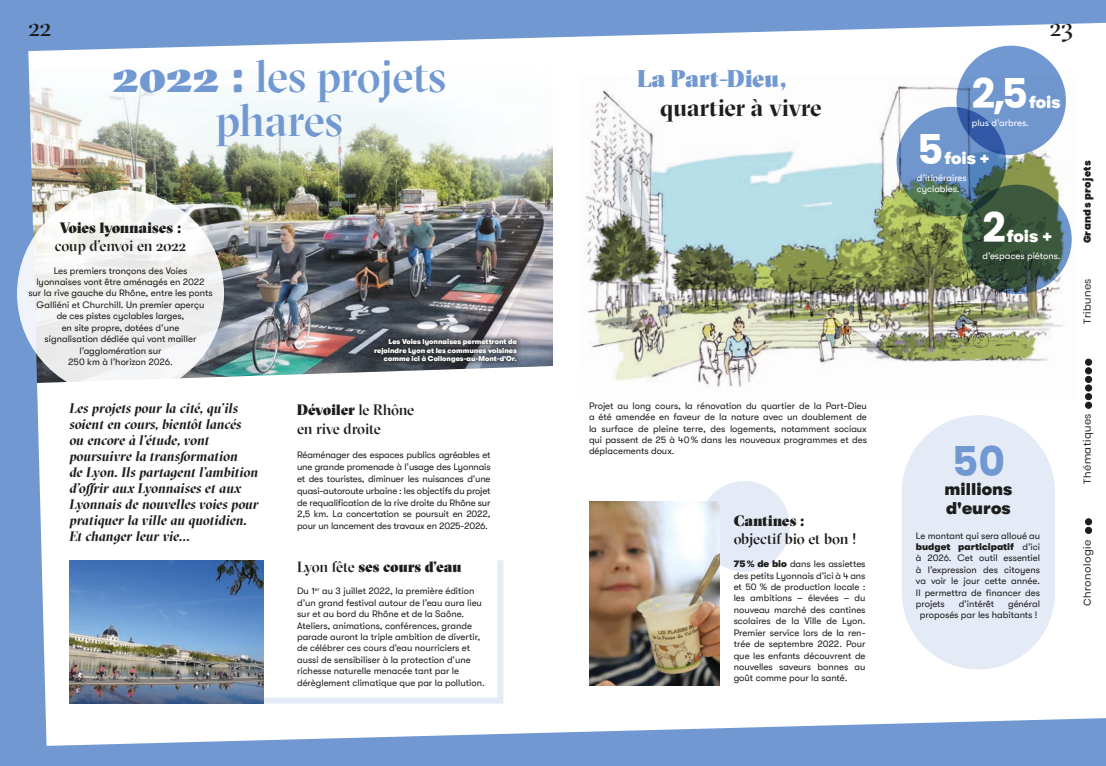
<style>
.page{position:relative;width:1106px;height:766px;background:#fff}
.page>*{position:absolute;margin:0;border:0;box-sizing:border-box;transform-origin:0 0}
.t1{font:500 45px/44px "GT Sectra Display";letter-spacing:-.01em;color:#7198d0;text-align:center}
.t2{font:700 41px "Poppins";color:#fff}
.t3{font:700 41px "Poppins";color:#7198d0}
.t4{font:25px "GT Sectra Display";color:#1d1d1b}
.t5{font:700 24px "GT Sectra Display";color:#1d1d1b}
.t6{font:24px "GT Sectra Display Super";color:#7198d0}
.t7{font:17px/19px "GT Walsheim Bl";color:#1d1d1b}
.t8{font:17px "GT Walsheim Bl";color:#fff}
.t9{font:15px "GT Sectra Display Super";letter-spacing:-.005em;color:#1d1d1b}
.t10{font:500 15px "GT Sectra Display";letter-spacing:-.015em;color:#1d1d1b}
.t11{font:italic 700 14px/16px "GT Sectra Display";letter-spacing:-.005em;color:#1d1d1b}
.t12{font:10px "Poppins";letter-spacing:.045em;color:#1d1d1b}
.t13{font:900 10px "Poppins";letter-spacing:.045em;color:#1d1d1b}
.t14{font:9.5px/11.4px "GT Walsheim";color:#1d1d1b;text-align:justify}
.t15{font:9.5px/11.4px "GT Walsheim";color:#fff}
.t16{font:9.5px "GT Walsheim Bl";color:#1d1d1b}
.t17{font:7px/8.4px "GT Walsheim Bl";color:#fff;text-align:right}
.s1{font-family:"GT Sectra Display Super";font-weight:400}
.s2{font-family:"GT Sectra Display";font-weight:500}
.s3{font-family:"GT Walsheim Bl"}
.s4{font-family:"GT Walsheim"}
</style>
<div class="page">
<img style="left:0;top:0;width:1106px;height:765px">
<img style="left:69px;top:560px;width:194px;height:143px">
<div style="left:1085px;top:527px;width:7px;height:6px;border:1px solid #1d1d1b;border-radius:50%"></div>
<svg style="left:1085px;top:518px;width:6px;height:15px"></svg>
<div style="left:1085px;top:518px;width:7px;height:7px;border:1px solid #1d1d1b;border-radius:50%"></div>
<div style="left:1085px;top:402px;width:7px;height:6px;border:1px solid #1d1d1b;border-radius:50%"></div>
<div style="left:1085px;top:393px;width:7px;height:7px;border:1px solid #1d1d1b;border-radius:50%"></div>
<div style="left:1085px;top:384px;width:7px;height:7px;border:1px solid #1d1d1b;border-radius:50%"></div>
<svg style="left:1085px;top:376px;width:6px;height:32px"></svg>
<div style="left:1085px;top:376px;width:7px;height:7px;border:1px solid #1d1d1b;border-radius:50%"></div>
<div style="left:1085px;top:367px;width:6px;height:7px;background:#1d1d1b;border-radius:50%"></div>
<div style="left:1085px;top:367px;width:7px;height:7px;border:1px solid #1d1d1b;border-radius:50%"></div>
<svg style="left:1085px;top:359px;width:6px;height:6px"></svg>
<div style="left:1085px;top:358px;width:7px;height:7px;border:1px solid #1d1d1b;border-radius:50%"></div>
<img style="left:589px;top:501px;width:130px;height:184px">
<div style="left:901px;top:415px;width:153px;height:254px;background:#e5eaf7;border-radius:77px"></div>
<div style="left:17px;top:190px;width:207px;height:207px;background:linear-gradient(to right,#f1f3f3,#f2f1f1);border-radius:50%"></div>
<div style="left:956px;top:46px;width:109px;height:109px;background:#7198d0;border-radius:50%"></div>
<svg style="left:896px;top:107px;width:110px;height:109px;background:#5b80a5"></svg>
<svg style="left:962px;top:185px;width:109px;height:109px;background:#3a5544"></svg>
<svg style="left:369px;top:334px;width:153px;height:33px;background:#454950"></svg>
<h3 class="t4" style="left:28px;top:11px;width:25px">22</h3>
<h1 class="t1" style="left:112px;top:53px;width:335px"><span class="s1">2022 :</span> les projets phares</h1>
<h3 class="t9" style="left:60px;top:217px;width:123px">Voies lyonnaises :</h3>
<h3 class="t10" style="left:55px;top:236px;width:133px">coup d’envoi en 2022</h3>
<p class="t14" style="left:28px;top:265px;width:186px;text-align:center">Les premiers tronçons des Voies<br>lyonnaises vont être aménagés en 2022<br>sur la rive gauche du Rhône, entre les ponts Galliéni et Churchill. Un premier aperçu<br>de ces pistes cyclables larges,<br>en site propre, dotées d’une<br>signalisation dédiée qui vont mailler l’agglomération sur<br>250 km à l’horizon 2026.</p>
<p class="t11" style="left:69px;top:400px;width:191px">Les projets pour la cité, qu'ils soient en cours, bientôt lancés ou encore à l’étude, vont poursuivre la transformation<br>de Lyon. Ils partagent l’ambition d’offrir aux Lyonnaises et aux<br>Lyonnais de nouvelles voies pour pratiquer la ville au quotidien.<br>Et changer leur vie…</p>
<p class="t17" style="left:374px;top:338px;width:144px">Les Voies lyonnaises permettront de rejoindre Lyon et les communes voisines comme ici à Collonges-au-Mont-d'Or.</p>
<h3 class="t9" style="left:297px;top:400px;width:119px">Dévoiler <span class="s2">le Rhône</span></h3>
<h3 class="t10" style="left:297px;top:419px;width:85px">en rive droite</h3>
<p class="t14" style="left:297px;top:448px;width:195px;line-height:11.9px">Réaménager des espaces publics agréables et une grande promenade à l’usage des Lyonnais et des touristes, diminuer les nuisances d’une quasi-autoroute urbaine : les objectifs du projet de requalification de la rive droite du Rhône sur 2,5 km. La concertation se poursuit en 2022, pour un lancement des travaux en 2025-2026.</p>
<h3 class="t9" style="left:297px;top:556px;width:166px"><span class="s2">Lyon fête</span> ses cours d’eau</h3>
<p class="t14" style="left:297px;top:585px;width:189px;text-align:left">Du 1<sup>er</sup> au 3 juillet 2022, la première édition d’un grand festival autour de l’eau aura lieu sur et au bord du Rhône et de la Saône.<br>Ateliers, animations, conférences, grande parade auront la triple ambition de divertir, de célébrer ces cours d’eau nourriciers et aussi de sensibiliser à la protection d’une richesse naturelle menacée tant par le dérèglement climatique que par la pollution.</p>
<h3 class="t6" style="left:637px;top:63px;width:150px">La Part-Dieu,</h3>
<h3 class="t5" style="left:660px;top:94px;width:163px">quartier à vivre</h3>
<p class="t14" style="left:589px;top:400px;width:279px">Projet au long cours, la rénovation du quartier de la Part-Dieu a été amendée en faveur de la nature avec un doublement de la surface de pleine terre, des logements, notamment sociaux qui passent de 25 à 40 % dans les nouveaux programmes et des déplacements doux.</p>
<h3 class="t9" style="left:733px;top:511px;width:72px">Cantines :</h3>
<h3 class="t10" style="left:733px;top:529px;width:124px">objectif bio et bon !</h3>
<p class="t14" style="left:733px;top:558px;width:133px"><span class="s3">75 % de bio</span> dans les assiettes des petits Lyonnais d’ici à 4 ans et 50 % de production locale : les ambitions – élevées – du nouveau marché des cantines scolaires de la Ville de Lyon.<br>Premier service lors de la ren&shy;trée de septembre 2022. Pour que les enfants découvrent de nouvelles saveurs bonnes au goût comme pour la santé.</p>
<h3 class="t4" style="left:1050px;top:11px;width:25px">23</h3>
<h2 class="t2" style="left:971px;top:70px;width:58px">2,5</h2>
<h3 class="t8" style="left:1029px;top:93px;width:33px">fois</h3>
<p class="t15" style="left:971px;top:117px;width:58px">plus d’arbres.</p>
<h2 class="t2" style="left:916px;top:126px;width:28px">5</h2>
<h3 class="t8" style="left:944px;top:148px;width:47px">fois +</h3>
<p class="t15" style="left:916px;top:172px;width:51px">d’itinéraires cyclables.</p>
<h2 class="t2" style="left:982px;top:203px;width:25px">2</h2>
<h3 class="t8" style="left:1006px;top:226px;width:47px">fois +</h3>
<p class="t15" style="left:982px;top:250px;width:80px">d’espaces piétons.</p>
<p class="t13" style="left:1081px;top:243px;width:85px;rotate:-90deg">Grands projets</p>
<p class="t12" style="left:1081px;top:324px;width:47px;rotate:-90deg">Tribunes</p>
<h2 class="t3" style="left:951px;top:438px;width:55px">50</h2>
<h3 class="t7" style="left:944px;top:479px;width:69px">millions d'euros</h3>
<p class="t14" style="left:916px;top:529px;width:126px">Le montant qui sera alloué au</p>
<p class="t16" style="left:916px;top:541px;width:126px">budget participatif <span class="s4">d’ici</span></p>
<p class="t14" style="left:916px;top:552px;width:126px">à 2026. Cet outil essentiel à l’expression des citoyens va voir le jour cette année.<br>Il permettra de financer des projets</p>
<p class="t14" style="left:958px;top:598px;width:37px">d’intérêt</p>
<p class="t14" style="left:920px;top:598px;width:122px;text-align:right">général<br>proposés par les habitants !</p>
<p class="t12" style="left:1081px;top:483px;width:72px;rotate:-90deg">Thématiques</p>
<p class="t12" style="left:1081px;top:606px;width:67px;rotate:-90deg">Chronologie</p>
</div>
